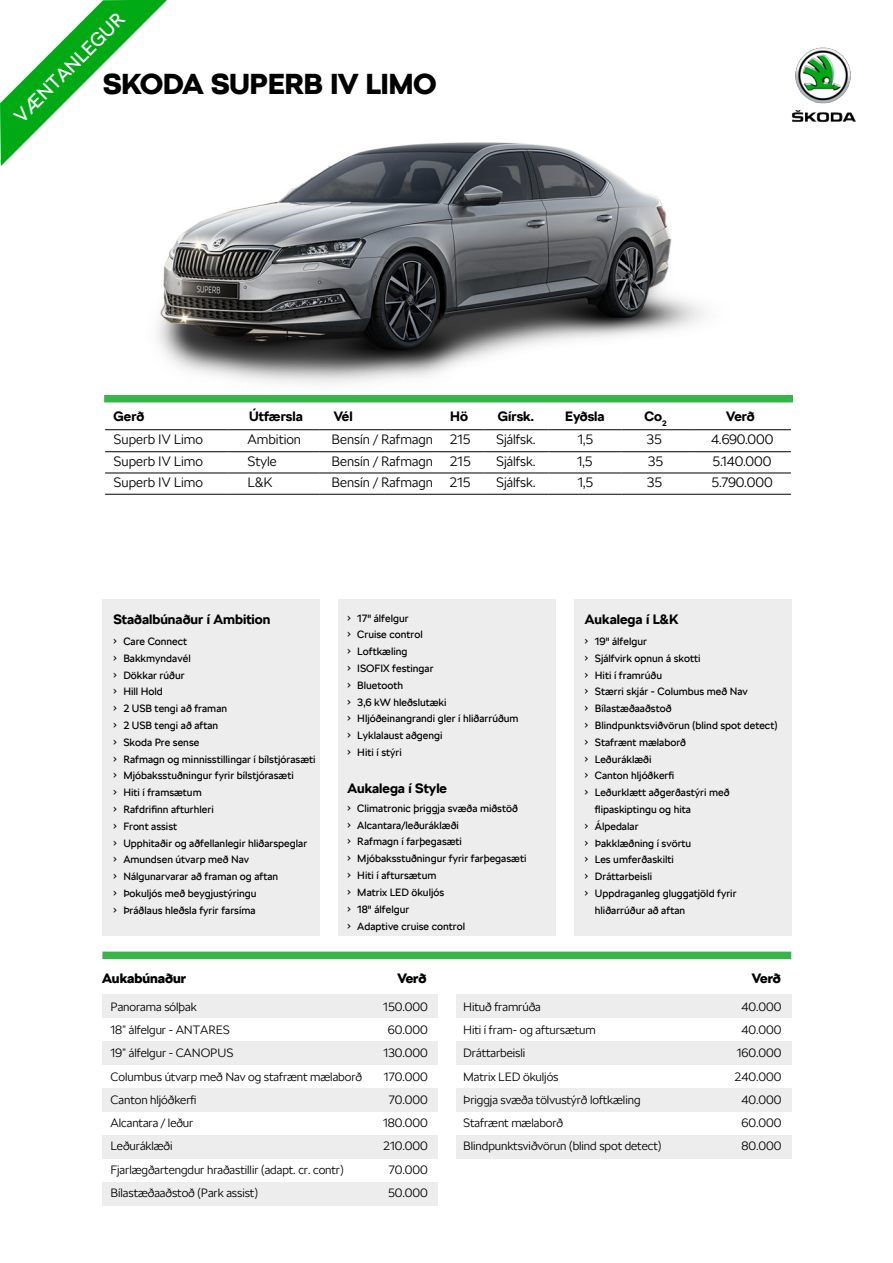
<style>
.page{position:relative;width:893px;height:1263px;background:#fff}
.page>*{position:absolute;margin:0;border:0;box-sizing:border-box;transform-origin:0 0}
.t1{font:900 28.65px "SKODA Next";color:#000}
.t2{font:19.2px "SKODA Next";color:#fff}
.t3{font:300 13.5px/21.6px "SKODA Next";color:#000;text-align:justify}
.t4{font:700 13.5px "SKODA Next";color:#000}
.t5{font:900 13.5px "SKODA Next";color:#000}
.t6{font:300 12px/23.2px "SKODA Next";letter-spacing:-.005em;color:#000}
.t7{font:10.5px/16.8px "SKODA Next";color:#000;text-align:justify}
</style>
<div class="page">
<img style="left:104px;top:142px;width:673px;height:261px">
<img style="left:791px;top:47px;width:65px;height:76px">
<div style="left:456px;top:1135px;width:336px;height:24px;background:#ededee"></div>
<div style="left:456px;top:995px;width:336px;height:23px;background:#ededee"></div>
<div style="left:456px;top:1042px;width:336px;height:23px;background:#ededee"></div>
<div style="left:456px;top:1088px;width:336px;height:24px;background:#ededee"></div>
<div style="left:102px;top:995px;width:336px;height:23px;background:#ededee"></div>
<div style="left:102px;top:1042px;width:336px;height:23px;background:#ededee"></div>
<div style="left:102px;top:1088px;width:336px;height:24px;background:#ededee"></div>
<div style="left:102px;top:1135px;width:336px;height:24px;background:#ededee"></div>
<div style="left:102px;top:1182px;width:336px;height:24px;background:#ededee"></div>
<div style="left:338px;top:599px;width:218px;height:337px;background:#ededee"></div>
<div style="left:102px;top:599px;width:218px;height:337px;background:#ededee"></div>
<div style="left:574px;top:599px;width:217px;height:337px;background:#ededee"></div>
<div style="left:102px;top:951px;width:689px;height:8px;background:#38b549"></div>
<hr style="left:105px;top:429px;width:124px;height:1px;background:#000">
<hr style="left:229px;top:429px;width:91px;height:1px;background:#000">
<hr style="left:320px;top:429px;width:65px;height:1px;background:#000">
<hr style="left:385px;top:429px;width:50px;height:1px;background:#000">
<hr style="left:435px;top:429px;width:48px;height:1px;background:#000">
<hr style="left:483px;top:429px;width:65px;height:1px;background:#000">
<hr style="left:548px;top:429px;width:73px;height:1px;background:#000">
<hr style="left:621px;top:429px;width:69px;height:1px;background:#000">
<hr style="left:690px;top:429px;width:101px;height:1px;background:#000">
<hr style="left:105px;top:451px;width:124px;height:1px;background:#000">
<hr style="left:229px;top:451px;width:91px;height:1px;background:#000">
<hr style="left:320px;top:451px;width:65px;height:1px;background:#000">
<hr style="left:385px;top:451px;width:50px;height:1px;background:#000">
<hr style="left:435px;top:451px;width:48px;height:1px;background:#000">
<hr style="left:483px;top:451px;width:65px;height:1px;background:#000">
<hr style="left:548px;top:451px;width:73px;height:1px;background:#000">
<hr style="left:621px;top:451px;width:69px;height:1px;background:#000">
<hr style="left:690px;top:451px;width:101px;height:1px;background:#000">
<hr style="left:105px;top:473px;width:124px;height:1px;background:#000">
<hr style="left:229px;top:473px;width:91px;height:1px;background:#000">
<hr style="left:320px;top:473px;width:65px;height:1px;background:#000">
<hr style="left:385px;top:473px;width:50px;height:1px;background:#000">
<hr style="left:435px;top:473px;width:48px;height:1px;background:#000">
<hr style="left:483px;top:473px;width:65px;height:1px;background:#000">
<hr style="left:548px;top:473px;width:73px;height:1px;background:#000">
<hr style="left:621px;top:473px;width:69px;height:1px;background:#000">
<hr style="left:690px;top:473px;width:101px;height:1px;background:#000">
<hr style="left:105px;top:494px;width:124px;height:1px;background:#000">
<hr style="left:229px;top:494px;width:91px;height:1px;background:#000">
<hr style="left:320px;top:494px;width:65px;height:1px;background:#000">
<hr style="left:385px;top:494px;width:50px;height:1px;background:#000">
<hr style="left:435px;top:494px;width:48px;height:1px;background:#000">
<hr style="left:483px;top:494px;width:65px;height:1px;background:#000">
<hr style="left:548px;top:494px;width:73px;height:1px;background:#000">
<hr style="left:621px;top:494px;width:69px;height:1px;background:#000">
<hr style="left:690px;top:494px;width:101px;height:1px;background:#000">
<div style="left:104px;top:395px;width:689px;height:7px;background:#38b549"></div>
<svg style="left:0;top:0;width:167px;height:166px"></svg>
<h2 class="t2" style="left:10px;top:111px;width:148px;rotate:-45deg">VÆNTANLEGUR</h2>
<h1 class="t1" style="left:103px;top:67px;width:335px">SKODA SUPERB IV LIMO</h1>
<p class="t4" style="left:114px;top:408px;width:32px">Gerð</p>
<p class="t4" style="left:249px;top:408px;width:55px">Útfærsla</p>
<p class="t4" style="left:334px;top:408px;width:20px">Vél</p>
<p class="t4" style="left:450px;top:408px;width:19px">Hö</p>
<p class="t4" style="left:498px;top:408px;width:37px">Gírsk.</p>
<p class="t4" style="left:565px;top:408px;width:41px">Eyðsla</p>
<p class="t4" style="left:644px;top:408px;width:24px">Co<sub>2</sub></p>
<p class="t4" style="left:726px;top:408px;width:30px">Verð</p>
<p class="t3" style="left:114px;top:429px;width:91px">Superb IV Limo</p>
<p class="t3" style="left:247px;top:429px;width:55px">Ambition</p>
<p class="t3" style="left:332px;top:429px;width:103px">Bensín / Rafmagn Bensín / Rafmagn Bensín / Rafmagn</p>
<p class="t3" style="left:450px;top:429px;width:23px">215</p>
<p class="t3" style="left:496px;top:429px;width:41px">Sjálfsk.</p>
<p class="t3" style="left:578px;top:429px;width:17px">1,5</p>
<p class="t3" style="left:646px;top:429px;width:17px">35</p>
<p class="t3" style="left:711px;top:429px;width:64px">4.690.000</p>
<p class="t3" style="left:114px;top:451px;width:91px">Superb IV Limo</p>
<p class="t3" style="left:247px;top:451px;width:31px">Style</p>
<p class="t3" style="left:450px;top:451px;width:23px">215</p>
<p class="t3" style="left:496px;top:451px;width:41px">Sjálfsk.</p>
<p class="t3" style="left:577px;top:451px;width:17px">1,5</p>
<p class="t3" style="left:648px;top:451px;width:17px">35</p>
<p class="t3" style="left:713px;top:451px;width:60px">5.140.000</p>
<p class="t3" style="left:114px;top:472px;width:91px">Superb IV Limo</p>
<p class="t3" style="left:247px;top:472px;width:26px">L&amp;K</p>
<p class="t3" style="left:450px;top:472px;width:23px">215</p>
<p class="t3" style="left:496px;top:472px;width:41px">Sjálfsk.</p>
<p class="t3" style="left:578px;top:472px;width:17px">1,5</p>
<p class="t3" style="left:647px;top:472px;width:17px">35</p>
<p class="t3" style="left:711px;top:472px;width:63px">5.790.000</p>
<p class="t4" style="left:113px;top:611px;width:159px">Staðalbúnaður í Ambition</p>
<p class="t7" style="left:113px;top:633px;width:5px">• • • • • • • • • • • • • • • • •</p>
<p class="t7" style="left:123px;top:633px;width:194px;text-align:left">Care Connect<br>Bakkmyndavél<br>Dökkar rúður<br>Hill Hold<br>2 USB tengi að framan<br>2 USB tengi að aftan<br>Skoda Pre sense<br>Rafmagn og minnisstillingar í bílstjórasæti<br>Mjóbaksstuðningur fyrir bílstjórasæti<br>Hiti í framsætum<br>Rafdrifinn afturhleri<br>Front assist<br>Upphitaðir og aðfellanlegir hliðarspeglar<br>Amundsen útvarp með Nav<br>Nálgunarvarar að framan og aftan<br>Þokuljós með beygjustýringu<br>Þráðlaus hleðsla fyrir farsíma</p>
<p class="t7" style="left:347px;top:610px;width:5px">• • • • • • • • •</p>
<p class="t7" style="left:357px;top:610px;width:163px;text-align:left">17" álfelgur<br>Cruise control<br>Loftkæling<br>ISOFIX festingar<br>Bluetooth<br>3,6 kW hleðslutæki<br>Hljóðeinangrandi gler í hliðarrúðum<br>Lyklalaust aðgengi<br>Hiti í stýri</p>
<p class="t4" style="left:347px;top:780px;width:101px">Aukalega í Style</p>
<p class="t7" style="left:347px;top:800px;width:5px">• • • • • • • •</p>
<p class="t7" style="left:357px;top:800px;width:171px;text-align:left">Climatronic þriggja svæða miðstöð<br>Alcantara/leðuráklæði<br>Rafmagn í farþegasæti<br>Mjóbaksstuðningur fyrir farþegasæti<br>Hiti í aftursætum<br>Matrix LED ökuljós<br>18" álfelgur<br>Adaptive cruise control</p>
<p class="t4" style="left:585px;top:611px;width:95px">Aukalega í L&amp;K</p>
<p class="t7" style="left:585px;top:633px;width:5px">• • • • • • • • • •</p>
<p class="t7" style="left:585px;top:818px;width:5px">• • • • •</p>
<p class="t7" style="left:595px;top:633px;width:184px;text-align:left">19" álfelgur<br>Sjálfvirk opnun á skotti<br>Hiti í framrúðu<br>Stærri skjár - Columbus með Nav<br>Bílastæðaaðstoð<br>Blindpunktsviðvörun (blind spot detect)<br>Stafrænt mælaborð<br>Leðuráklæði<br>Canton hljóðkerfi<br>Leðurklætt aðgerðastýri með flipaskiptingu og hita<br>Álpedalar<br>Þakklæðning í svörtu<br>Les umferðaskilti<br>Dráttarbeisli<br>Uppdraganleg gluggatjöld fyrir hliðarrúður að aftan</p>
<p class="t5" style="left:102px;top:970px;width:86px">Aukabúnaður</p>
<p class="t5" style="left:397px;top:970px;width:30px">Verð</p>
<p class="t5" style="left:752px;top:970px;width:30px">Verð</p>
<p class="t6" style="left:111px;top:995px;width:253px">Panorama sólþak<br>18” álfelgur - ANTARES<br>19” álfelgur - CANOPUS<br>Columbus útvarp með Nav og stafrænt mælaborð<br>Canton hljóðkerfi<br>Alcantara / leður<br>Leðuráklæði<br>Fjarlægðartengdur hraðastillir (adapt. cr. contr)<br>Bílastæðaaðstoð (Park assist)</p>
<p class="t6" style="left:383px;top:995px;width:46px;text-align:center">150.000<br>60.000<br>130.000<br>170.000<br>70.000<br>180.000<br>210.000<br>70.000<br>50.000</p>
<p class="t6" style="left:463px;top:995px;width:200px">Hituð framrúða<br>Hiti í fram- og aftursætum<br>Dráttarbeisli<br>Matrix LED ökuljós<br>Þriggja svæða tölvustýrð loftkæling<br>Stafrænt mælaborð<br>Blindpunktsviðvörun (blind spot detect)</p>
<p class="t6" style="left:734px;top:995px;width:49px;text-align:center">40.000<br>40.000<br>160.000<br>240.000<br>40.000<br>60.000<br>80.000</p>
</div>
